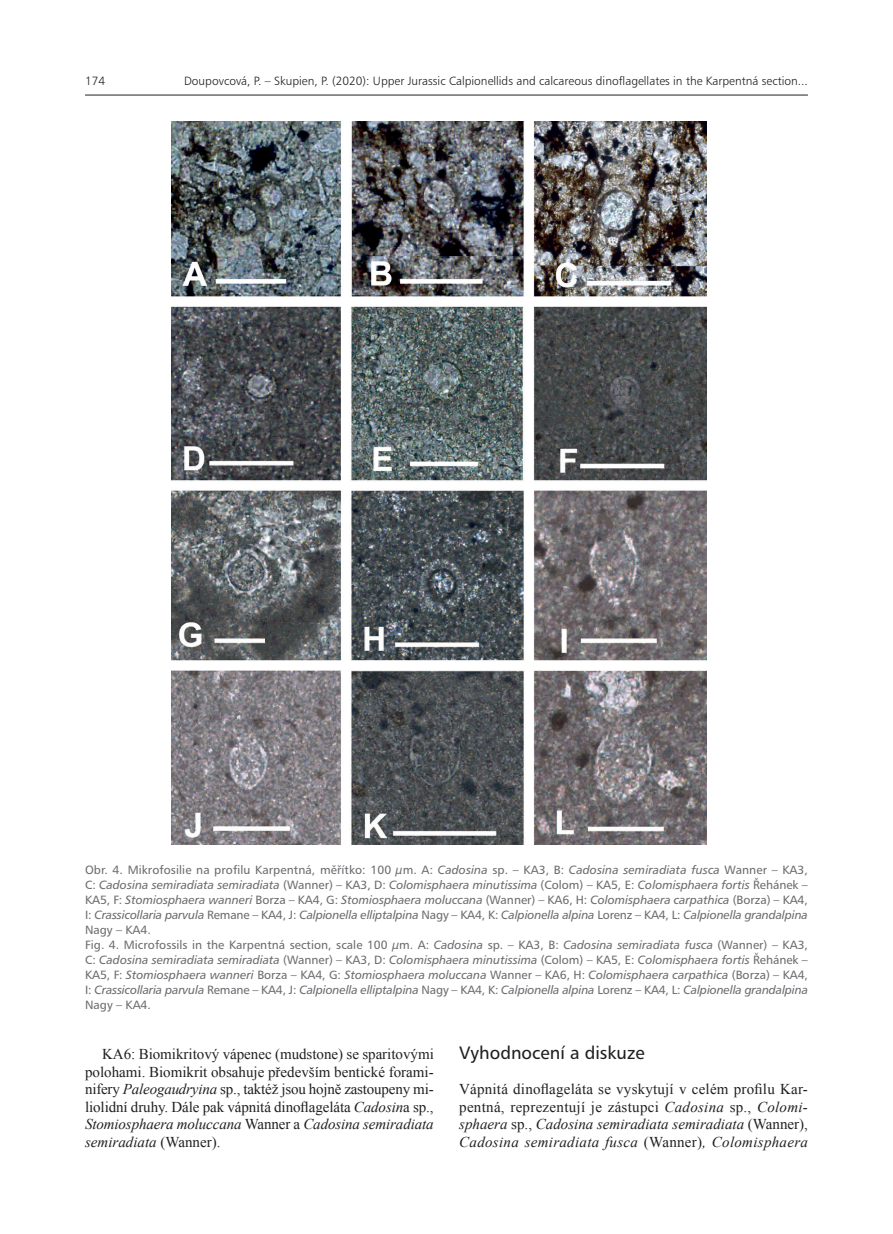
<style>
.page{position:relative;width:893px;height:1234px;background:#fff}
.page>*{position:absolute;margin:0;border:0;box-sizing:border-box;transform-origin:0 0}
.t1{font:18px "Humanist 777 BTCE Roman B";color:#231f20}
.t2{font:15px/17.5px "Times New Roman";letter-spacing:.005em;color:#231f20;text-align:justify}
.t3{font:12px/15px "Humanist 777 BTCE Italic B";letter-spacing:-.01em;color:#6c6d70;text-align:justify}
.t4{font:12px/15px "Humanist 777 BTCE Roman B";letter-spacing:.005em;color:#6c6d70}
.t5{font:12px "Humanist 777 BTCE Light B";color:#231f20}
.s1{font-family:"Humanist 777 BTCE Italic B"}
.s2{font-family:"Humanist 777 BTCE Roman B"}
.s3{font-style:italic}
</style>
<div class="page">
<hr style="left:85px;top:95px;width:723px;height:1px;background:#231f20">
<img style="left:171px;top:122px;width:536px;height:721px">
<p class="t5" style="left:85px;top:73px;width:22px">174</p>
<p class="t5" style="left:184px;top:73px;width:625px">Doupovcová, P. – Skupien, P. (2020): Upper Jurassic Calpionellids and calcareous dinoflagellates in the Karpentná section...</p>
<p class="t4" style="left:85px;top:861px;width:724px">Obr. 4. Mikrofosilie na profilu Karpentná, měřítko: 100 µm. A: <span class="s1">Cadosina</span> sp. – KA3, B: <span class="s1">Cadosina semiradiata fusca</span> Wanner – KA3,</p>
<p class="t3" style="left:85px;top:876px;width:724px"><span class="s2">C:</span> Cadosina semiradiata semiradiata <span class="s2">(Wanner) – KA3, D:</span> Colomisphaera minutissima <span class="s2">(Colom) – KA5, E:</span> Colomisphaera fortis <span class="s2">Řehánek – KA5, F:</span> Stomiosphaera wanneri <span class="s2">Borza – KA4, G:</span> Stomiosphaera moluccana <span class="s2">(Wanner) – KA6, H:</span> Colomisphaera carpathica <span class="s2">(Borza) – KA4, I:</span> Crassicollaria parvula <span class="s2">Remane – KA4, J:</span> Calpionella elliptalpina <span class="s2">Nagy – KA4, K:</span> Calpionella alpina <span class="s2">Lorenz – KA4, L:</span> Calpionella grandalpina</p>
<p class="t4" style="left:85px;top:921px;width:724px">Nagy – KA4.<br>Fig. 4. Microfossils in the Karpentná section, scale 100 µm. A: <span class="s1">Cadosina</span> sp. – KA3, B: <span class="s1">Cadosina semiradiata fusca</span> (Wanner) – KA3,</p>
<p class="t3" style="left:85px;top:951px;width:724px"><span class="s2">C:</span> Cadosina semiradiata semiradiata <span class="s2">(Wanner) – KA3, D:</span> Colomisphaera minutissima <span class="s2">(Colom) – KA5, E:</span> Colomisphaera fortis <span class="s2">Řehánek – KA5, F:</span> Stomiosphaera wanneri <span class="s2">Borza – KA4, G:</span> Stomiosphaera moluccana <span class="s2">Wanner – KA6, H:</span> Colomisphaera carpathica <span class="s2">(Borza) – KA4, I:</span> Crassicollaria parvula <span class="s2">Remane – KA4, J:</span> Calpionella elliptalpina <span class="s2">Nagy – KA4, K:</span> Calpionella alpina <span class="s2">Lorenz – KA4, L:</span> Calpionella grandalpina</p>
<p class="t4" style="left:85px;top:996px;width:67px">Nagy – KA4.</p>
<p class="t2" style="left:85px;top:1044px;width:350px;text-indent:17px">KA6: Biomikritový vápenec (mudstone) se sparitovými polohami. Biomikrit obsahuje především bentické forami&shy;nifery <span class="s3">Paleogaudryina</span> sp., taktéž jsou hojně zastoupeny mi&shy;liolidní druhy. Dále pak vápnitá dinoflageláta <span class="s3">Cadosin</span>a sp., <span class="s3">Stomiosphaera moluccana</span> Wanner a <span class="s3">Cadosina semiradiata semiradiata</span> (Wanner).</p>
<h1 class="t1" style="left:459px;top:1040px;width:187px">Vyhodnocení a diskuze</h1>
<p class="t2" style="left:459px;top:1079px;width:350px">Vápnitá dinoflageláta se vyskytují v celém profilu Kar&shy;pentná, reprezentují je zástupci <span class="s3">Cadosina</span> sp., <span class="s3">Colomi&shy;sphaera</span> sp., <span class="s3">Cadosina semiradiata semiradiata</span> (Wanner), <span class="s3">Cadosina semiradiata fusca</span> (Wanner)<span class="s3">, Colomisphaera</span></p>
</div>
